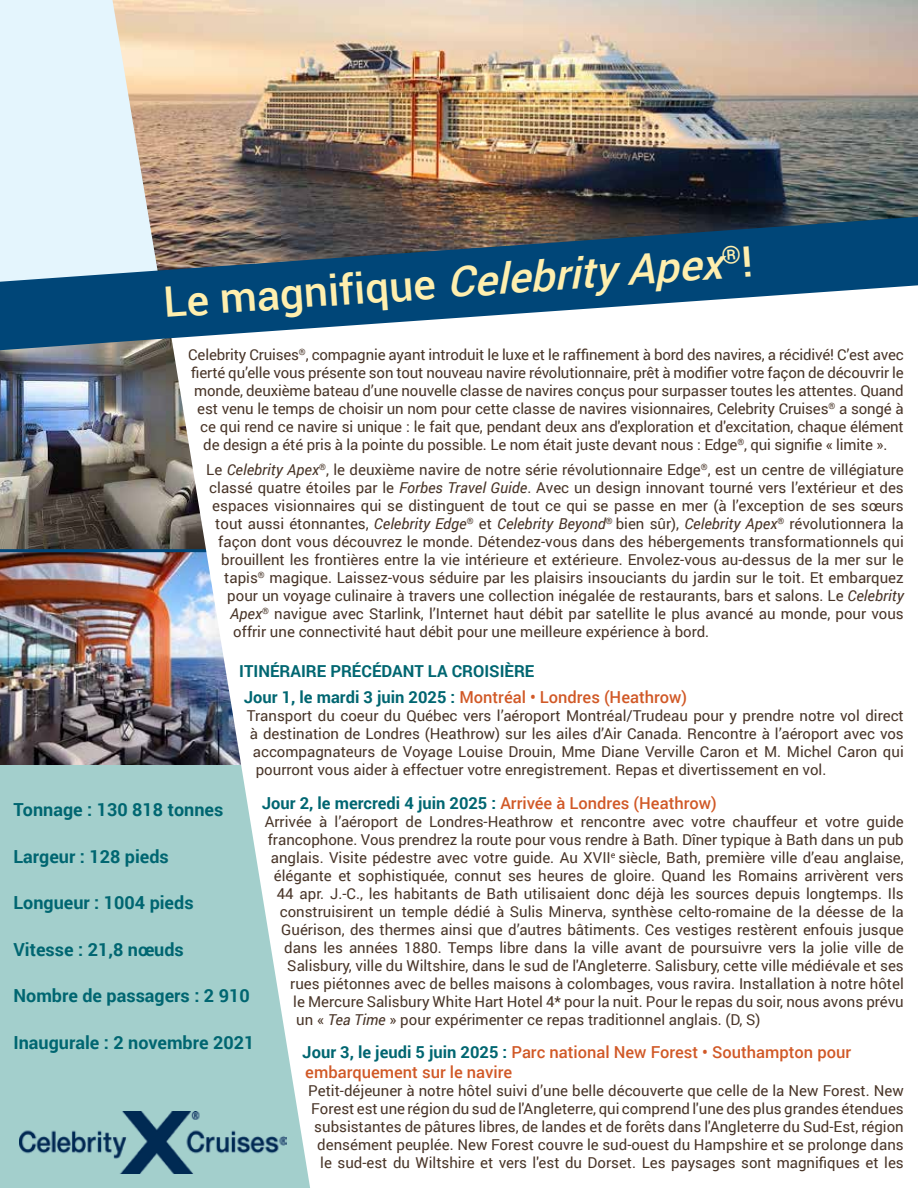
<style>
.page{position:relative;width:918px;height:1188px;background:#fff}
.page>*{position:absolute;margin:0;border:0;box-sizing:border-box;transform-origin:0 0}
.t1{font:500 42px "Roboto";color:#ffefae}
.t2{font:700 18px "Roboto";color:#006671}
.t3{font:700 16.5px/26.5px "Roboto";color:#006671}
.t4{font:500 16.5px/19.8px "Roboto";color:#d15927}
.t5{font:15px/18px "Roboto";color:#493528;text-align:right}
.s1{font-style:italic}
.s2{font-weight:500;color:#d15927}
.s3{font-weight:700;color:#006671}
</style>
<div class="page">
<img style="left:159px;top:0;width:759px;height:217px">
<img style="left:0;top:350px;width:162px;height:199px">
<img style="left:0;top:552px;width:162px;height:213px">
<div style="left:0;top:765px;width:310px;height:423px;background:#a3cfcc"></div>
<svg style="left:0;top:0;width:159px;height:217px;background:#e3ebec"></svg>
<hr style="left:0;top:549px;width:210px;height:3px;background:#004678">
<svg style="left:162px;top:350px;width:148px;height:836px"></svg>
<svg style="left:0;top:217px;width:918px;height:133px;fill:#004678"></svg>
<img style="left:20px;top:1112px;width:266px;height:62px">
<h1 class="t1" style="left:161px;top:273px;width:592px;rotate:-4deg">Le magnifique <span class="s1">Celebrity Apex</span><sup>®</sup>!</h1>
<p class="t5" style="left:188px;top:345px;width:717px">Celebrity Cruises<sup>®</sup>, compagnie ayant introduit le luxe et le raffinement à bord des navires, a récidivé! C’est avec</p>
<p class="t5" style="left:191px;top:363px;width:714px">fierté qu’elle vous présente son tout nouveau navire révolutionnaire, prêt à modifier votre façon de découvrir le</p>
<p class="t5" style="left:194px;top:381px;width:711px">monde, deuxième bateau d’une nouvelle classe de navires conçus pour surpasser toutes les attentes. Quand</p>
<p class="t5" style="left:197px;top:399px;width:708px">est venu le temps de choisir un nom pour cette classe de navires visionnaires, Celebrity Cruises<sup>®</sup> a songé à</p>
<p class="t5" style="left:200px;top:417px;width:705px">ce qui rend ce navire si unique : le fait que, pendant deux ans d'exploration et d'excitation, chaque élément</p>
<p class="t5" style="left:203px;top:435px;width:686px">de design a été pris à la pointe du possible. Le nom était juste devant nous : Edge<sup>®</sup>, qui signifie « limite ».</p>
<p class="t5" style="left:206px;top:460px;width:699px">Le <span class="s1">Celebrity Apex</span><sup>®</sup>, le deuxième navire de notre série révolutionnaire Edge<sup>®</sup>, est un centre de villégiature</p>
<p class="t5" style="left:209px;top:478px;width:696px">classé quatre étoiles par le <span class="s1">Forbes Travel Guide</span>. Avec un design innovant tourné vers l’extérieur et des</p>
<p class="t5" style="left:212px;top:496px;width:693px">espaces visionnaires qui se distinguent de tout ce qui se passe en mer (à l’exception de ses sœurs</p>
<p class="t5" style="left:215px;top:514px;width:690px">tout aussi étonnantes, <span class="s1">Celebrity Edge</span><sup>®</sup> et <span class="s1">Celebrity Beyond</span><sup>®</sup> bien sûr), <span class="s1">Celebrity Apex</span><sup>®</sup> révolutionnera la</p>
<p class="t5" style="left:218px;top:532px;width:687px">façon dont vous découvrez le monde. Détendez-vous dans des hébergements transformationnels qui</p>
<p class="t5" style="left:221px;top:550px;width:684px">brouillent les frontières entre la vie intérieure et extérieure. Envolez-vous au-dessus de la mer sur le</p>
<p class="t5" style="left:224px;top:568px;width:681px">tapis<sup>®</sup> magique. Laissez-vous séduire par les plaisirs insouciants du jardin sur le toit. Et embarquez</p>
<p class="t5" style="left:227px;top:586px;width:678px">pour un voyage culinaire à travers une collection inégalée de restaurants, bars et salons. Le <span class="s1">Celebrity</span></p>
<p class="t5" style="left:230px;top:604px;width:675px"><span class="s1">Apex</span><sup>®</sup> navigue avec Starlink, l’Internet haut débit par satellite le plus avancé au monde, pour vous</p>
<p class="t5" style="left:233px;top:622px;width:477px">offrir une connectivité haut débit pour une meilleure expérience à bord.</p>
<p class="t3" style="left:239px;top:657px;width:449px">ITINÉRAIRE PRÉCÉDANT LA CROISIÈRE<br>Jour 1, le mardi 3 juin 2025 : <span class="s2">Montréal • Londres (Heathrow)</span></p>
<p class="t5" style="left:247px;top:707px;width:659px">Transport du coeur du Québec vers l’aéroport Montréal/Trudeau pour y prendre notre vol direct</p>
<p class="t5" style="left:250px;top:725px;width:655px">à destination de Londres (Heathrow) sur les ailes d’Air Canada. Rencontre à l’aéroport avec vos</p>
<p class="t5" style="left:253px;top:743px;width:652px">accompagnateurs de Voyage Louise Drouin, Mme Diane Verville Caron et M. Michel Caron qui</p>
<p class="t5" style="left:256px;top:761px;width:572px">pourront vous aider à effectuer votre enregistrement. Repas et divertissement en vol.</p>
<p class="t3" style="left:262px;top:789px;width:456px">Jour 2, le mercredi 4 juin 2025 : <span class="s2">Arrivée à Londres (Heathrow)</span></p>
<p class="t5" style="left:265px;top:812px;width:640px">Arrivée à l’aéroport de Londres-Heathrow et rencontre avec votre chauffeur et votre guide</p>
<p class="t5" style="left:268px;top:830px;width:637px">francophone. Vous prendrez la route pour vous rendre à Bath. Dîner typique à Bath dans un pub</p>
<p class="t5" style="left:271px;top:848px;width:634px">anglais. Visite pédestre avec votre guide. Au XVII<sup>e</sup> siècle, Bath, première ville d’eau anglaise,</p>
<p class="t5" style="left:274px;top:866px;width:632px">élégante et sophistiquée, connut ses heures de gloire. Quand les Romains arrivèrent vers</p>
<p class="t5" style="left:277px;top:884px;width:629px">44 apr. J.-C., les habitants de Bath utilisaient donc déjà les sources depuis longtemps. Ils</p>
<p class="t5" style="left:280px;top:902px;width:626px">construisirent un temple dédié à Sulis Minerva, synthèse celto-romaine de la déesse de la</p>
<p class="t5" style="left:281px;top:920px;width:624px">Guérison, des thermes ainsi que d’autres bâtiments. Ces vestiges restèrent enfouis jusque</p>
<p class="t5" style="left:284px;top:938px;width:621px">dans les années 1880. Temps libre dans la ville avant de poursuivre vers la jolie ville de</p>
<p class="t5" style="left:287px;top:956px;width:618px">Salisbury, ville du Wiltshire, dans le sud de l'Angleterre. Salisbury, cette ville médiévale et ses</p>
<p class="t5" style="left:290px;top:974px;width:615px">rues piétonnes avec de belles maisons à colombages, vous ravira. Installation à notre hôtel</p>
<p class="t5" style="left:293px;top:992px;width:612px">le Mercure Salisbury White Hart Hotel 4* pour la nuit. Pour le repas du soir, nous avons prévu</p>
<p class="t5" style="left:296px;top:1010px;width:466px">un « <span class="s1">Tea Time</span> » pour expérimenter ce repas traditionnel anglais. (D, S)</p>
<p class="t4" style="left:302px;top:1042px;width:550px"><span class="s3">Jour 3, le jeudi 5 juin 2025 :</span> Parc national New Forest • Southampton pour embarquement sur le navire</p>
<p class="t5" style="left:308px;top:1081px;width:597px">Petit-déjeuner à notre hôtel suivi d’une belle découverte que celle de la New Forest. New Forest est une région du sud de l'Angleterre, qui comprend l'une des plus grandes étendues subsistantes de pâtures libres, de landes et de forêts dans l'Angleterre du Sud-Est, région densément peuplée. New Forest couvre le sud-ouest du Hampshire et se prolonge dans le sud-est du Wiltshire et vers l'est du Dorset. Les paysages sont magnifiques et les</p>
<p class="t2" style="left:14px;top:797px;width:211px">Tonnage : 130 818 tonnes</p>
<p class="t2" style="left:14px;top:844px;width:157px">Largeur : 128 pieds</p>
<p class="t2" style="left:14px;top:890px;width:182px">Longueur : 1004 pieds</p>
<p class="t2" style="left:14px;top:936px;width:172px">Vitesse : 21,8 nœuds</p>
<p class="t2" style="left:14px;top:983px;width:238px">Nombre de passagers : 2 910</p>
<p class="t2" style="left:14px;top:1029px;width:242px">Inaugurale : 2 novembre 2021</p>
</div>
